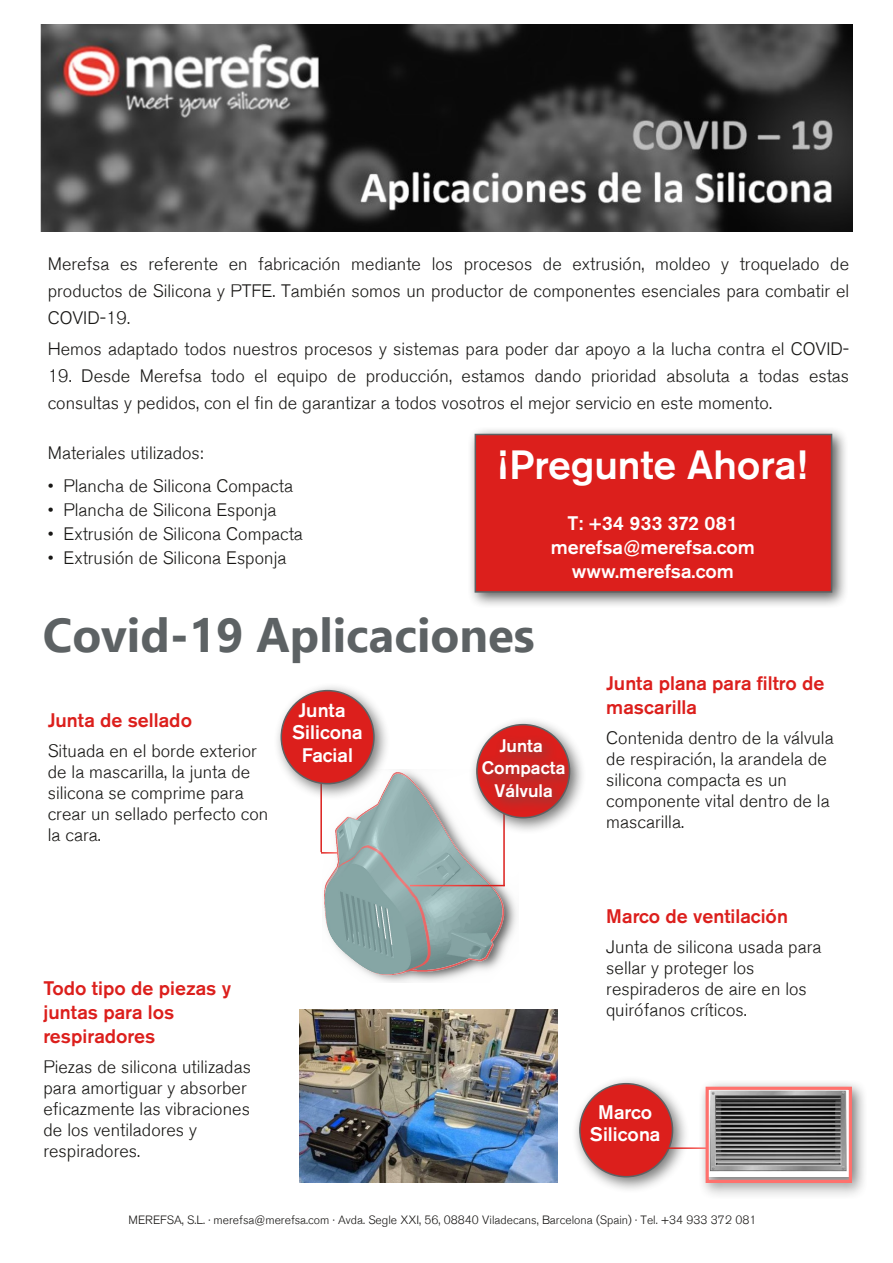
<style>
.page{position:relative;width:893px;height:1263px;background:#fff}
.page>*{position:absolute;margin:0;border:0;box-sizing:border-box;transform-origin:0 0}
.t1{font:700 47.4px "Ebrima";color:#5d6264}
.t2{font:500 40.5px "Akzidenz Grotesk BE";color:#fff}
.t3{font:500 19.5px/24px "Akzidenz Grotesk BE";color:#dc1f1c}
.t4{font:500 19.5px/22.5px "Akzidenz Grotesk BE";color:#fff;text-align:center}
.t5{font:300 18px/21px "Akzidenz Grotesk BE";letter-spacing:.005em;color:#181715}
.t6{font:500 18px/22.5px "Akzidenz Grotesk BE";color:#fff;text-align:center}
.t7{font:300 12px "Akzidenz Grotesk BE";letter-spacing:.005em;color:#181715}
</style>
<div class="page">
<div style="left:571px;top:1074px;width:119px;height:120px;background:#565655;opacity:.8"></div>
<div style="left:580px;top:1084px;width:92px;height:93px;background:#dc1f1c;border-radius:50%"></div>
<div style="left:579px;top:1083px;width:94px;height:94px;border:2px solid #5d6264;border-radius:50%"></div>
<img style="left:299px;top:1009px;width:259px;height:173px">
<img style="left:41px;top:24px;width:811px;height:207px">
<div style="left:466px;top:425px;width:383px;height:185px;background:#454544;opacity:.9"></div>
<div style="left:475px;top:434px;width:356px;height:158px;background:#dc1f1c"></div>
<div style="left:475px;top:434px;width:357px;height:159px;border:2px solid #5d6264"></div>
<div style="left:697px;top:1078px;width:172px;height:122px;background:#565655;opacity:.8"></div>
<img style="left:710px;top:1091px;width:138px;height:85px">
<div style="left:706px;top:1087px;width:146px;height:96px;border:3px solid #ff716d"></div>
<img style="left:321px;top:770px;width:190px;height:212px">
<hr style="left:503px;top:809px;width:2px;height:77px;background:#dc1f1c">
<hr style="left:410px;top:885px;width:95px;height:1px;background:#fff">
<hr style="left:320px;top:779px;width:2px;height:73px;background:#dc1f1c">
<svg style="left:320px;top:852px;width:17px;height:1px"></svg>
<hr style="left:665px;top:1147px;width:41px;height:2px;background:#fff">
<div style="left:272px;top:681px;width:120px;height:120px;background:#565655;opacity:.8"></div>
<div style="left:281px;top:691px;width:93px;height:93px;background:#dc1f1c;border-radius:50%"></div>
<div style="left:281px;top:690px;width:94px;height:94px;border:2px solid #5d6264;border-radius:50%"></div>
<div style="left:468px;top:715px;width:119px;height:120px;background:#565655;opacity:.8"></div>
<div style="left:471px;top:730px;width:115px;height:98px;background:#565655;opacity:.8"></div>
<p class="t5" style="left:48px;top:252px;width:803px;line-height:27px;text-align:justify">Merefsa es referente en fabricación mediante los procesos de extrusión, moldeo y troquelado de productos de Silicona y PTFE. También somos un productor de componentes esenciales para combatir el COVID-19.</p>
<p class="t5" style="left:48px;top:341px;width:803px">Hemos adaptado todos nuestros procesos y sistemas para poder dar apoyo a la lucha contra el COVID-</p>
<p class="t5" style="left:48px;top:365px;width:803px;line-height:27px">19. Desde Merefsa todo el equipo de producción, estamos dando prioridad absoluta a todas estas consultas y pedidos, con el fin de garantizar a todos vosotros el mejor servicio en este momento.</p>
<p class="t5" style="left:48px;top:445px;width:157px">Materiales utilizados:</p>
<p class="t5" style="left:48px;top:478px;width:247px">• Plancha de Silicona Compacta</p>
<p class="t5" style="left:48px;top:502px;width:230px">• Plancha de Silicona Esponja</p>
<p class="t5" style="left:48px;top:526px;width:257px">• Extrusión de Silicona Compacta</p>
<p class="t5" style="left:48px;top:550px;width:240px">• Extrusión de Silicona Esponja</p>
<h2 class="t2" style="left:499px;top:450px;width:310px">¡Pregunte Ahora!</h2>
<p class="t4" style="left:551px;top:512px;width:206px;line-height:24px">T: +34 933 372 081 merefsa@merefsa.com www.merefsa.com</p>
<h1 class="t1" style="left:43px;top:604px;width:493px">Covid-19 Aplicaciones</h1>
<p class="t3" style="left:48px;top:710px;width:146px">Junta de sellado</p>
<p class="t5" style="left:48px;top:742px;width:222px">Situada en el borde exterior de la mascarilla, la junta de silicona se comprime para crear un sellado perfecto con la cara.</p>
<p class="t4" style="left:292px;top:700px;width:72px">Junta<br>Silicona<br>Facial</p>
<p class="t6" style="left:482px;top:736px;width:85px">Junta<br>Compacta<br>Válvula</p>
<p class="t3" style="left:606px;top:673px;width:220px">Junta plana para filtro de mascarilla</p>
<p class="t5" style="left:606px;top:730px;width:229px">Contenida dentro de la válvula de respiración, la arandela de silicona compacta es un componente vital dentro de la mascarilla.</p>
<p class="t3" style="left:44px;top:977px;width:189px">Todo tipo de piezas y juntas para los respiradores</p>
<p class="t5" style="left:44px;top:1058px;width:209px">Piezas de silicona utilizadas para amortiguar y absorber eficazmente las vibraciones de los ventiladores y respiradores.</p>
<p class="t3" style="left:606px;top:905px;width:183px">Marco de ventilación</p>
<p class="t5" style="left:606px;top:938px;width:217px">Junta de silicona usada para sellar y proteger los respiraderos de aire en los quirófanos críticos.</p>
<p class="t4" style="left:590px;top:1102px;width:72px">Marco<br>Silicona</p>
<p class="t7" style="left:129px;top:1216px;width:629px">MEREFSA, S.L. · merefsa@merefsa.com · Avda. Segle XXI, 56, 08840 Viladecans, Barcelona (Spain) · Tel. +34 933 372 081</p>
</div>
